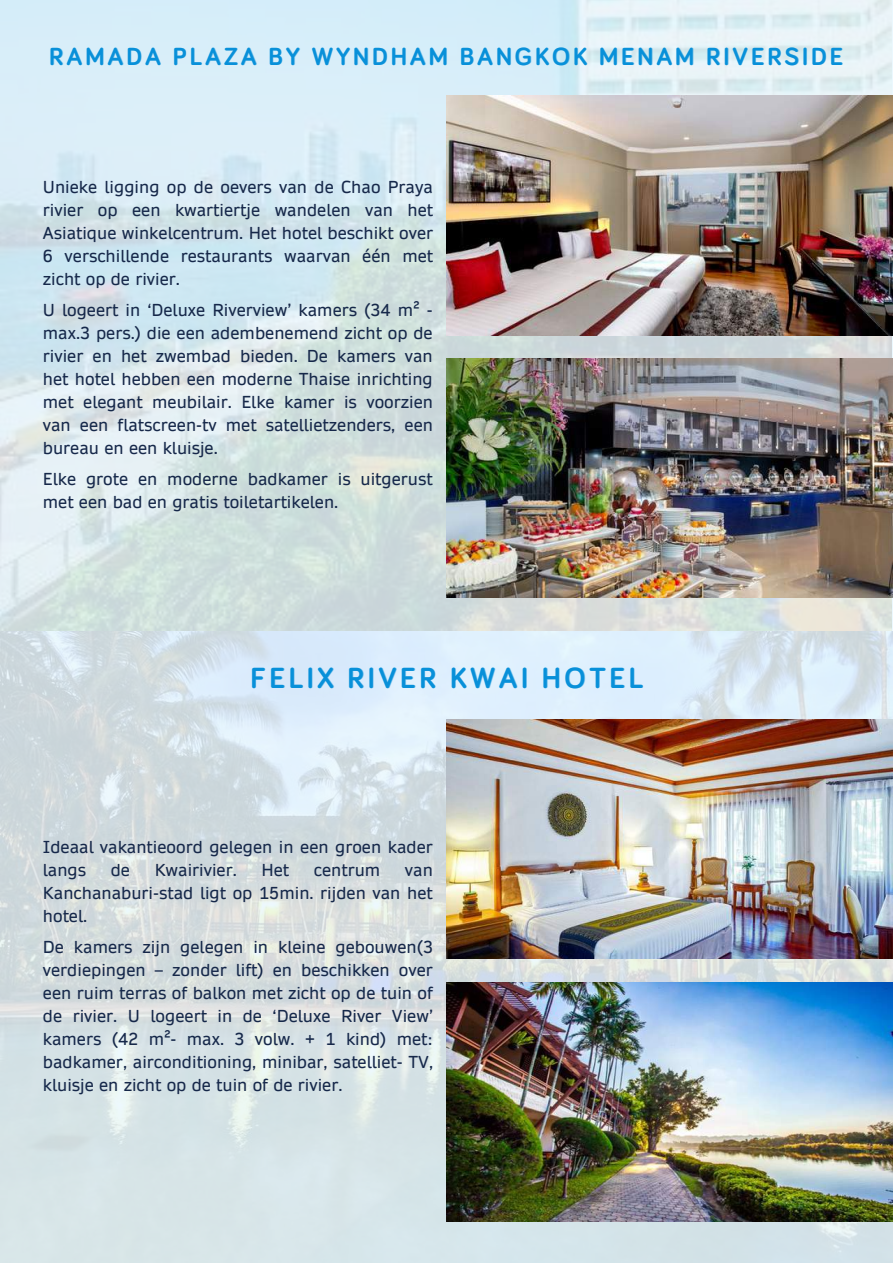
<style>
.page{position:relative;width:893px;height:1264px;background:#fff}
.page>*{position:absolute;margin:0;border:0;box-sizing:border-box;transform-origin:0 0}
.t1{font:700 30px "Bariol";letter-spacing:.115em;color:#0890d9}
.t2{font:700 25.5px "Bariol";letter-spacing:.115em;color:#0890d9}
.t3{font:16.5px/23px "Daytona";color:#16284a;text-align:justify}
</style>
<div class="page">
<img style="left:0;top:0;width:892px;height:1261px">
<img style="left:446px;top:358px;width:446px;height:239px">
<img style="left:446px;top:95px;width:446px;height:240px">
<img style="left:446px;top:982px;width:446px;height:239px">
<img style="left:446px;top:719px;width:446px;height:239px">
<h2 class="t2" style="left:49px;top:45px;width:795px">RAMADA PLAZA BY WYNDHAM BANGKOK MENAM RIVERSIDE</h2>
<p class="t3" style="left:43px;top:176px;width:392px">Unieke ligging op de oevers van de Chao Praya rivier op een kwartiertje wandelen van het Asiatique winkelcentrum. Het hotel beschikt over 6 verschillende restaurants waarvan één met zicht op de rivier.</p>
<p class="t3" style="left:43px;top:299px;width:391px">U logeert in ‘Deluxe Riverview’ kamers (34 m² - max.3 pers.) die een adembenemend zicht op de rivier en het zwembad bieden. De kamers van het hotel hebben een moderne Thaise inrichting met elegant meubilair. Elke kamer is voorzien van een flatscreen-tv met satellietzenders, een bureau en een kluisje.</p>
<p class="t3" style="left:43px;top:468px;width:391px">Elke grote en moderne badkamer is uitgerust met een bad en gratis toiletartikelen.</p>
<h1 class="t1" style="left:250px;top:664px;width:394px">FELIX RIVER KWAI HOTEL</h1>
<p class="t3" style="left:43px;top:836px;width:391px">Ideaal vakantieoord gelegen in een groen kader langs</p>
<p class="t3" style="left:111px;top:859px;width:21px">de</p>
<p class="t3" style="left:155px;top:859px;width:84px">Kwairivier.</p>
<p class="t3" style="left:261px;top:859px;width:29px">Het</p>
<p class="t3" style="left:314px;top:859px;width:68px">centrum</p>
<p class="t3" style="left:43px;top:859px;width:391px;text-indent:362px">van Kanchanaburi-stad ligt op 15min. rijden van het hotel.</p>
<p class="t3" style="left:43px;top:936px;width:392px">De kamers zijn gelegen in kleine gebouwen(3 verdiepingen – zonder lift) en beschikken over een ruim terras of balkon met zicht op de tuin of de rivier. U logeert in de ‘Deluxe River View’ kamers (42 m²- max. 3 volw. + 1 kind) met: badkamer, airconditioning, minibar, satelliet- TV, kluisje en zicht op de tuin of de rivier.</p>
</div>
